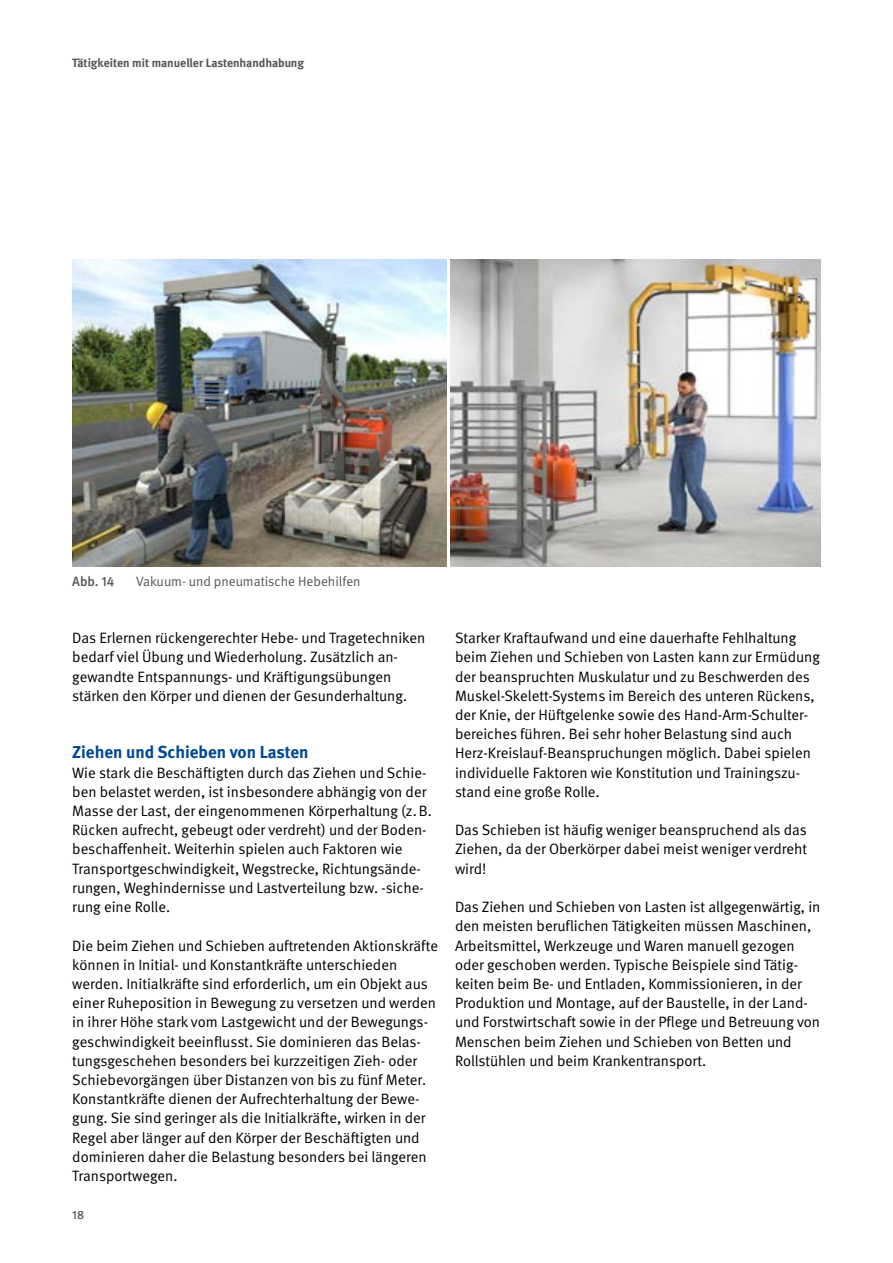
<style>
.page{position:relative;width:893px;height:1263px;background:#fff}
.page>*{position:absolute;margin:0;border:0;box-sizing:border-box;transform-origin:0 0}
.t1{font:700 17.25px "DGUV Meta";color:#004893}
.t2{font:15px/19.2px "DGUV Meta";color:#000}
.t3{font:13.5px "DGUV Meta";color:#565655}
.t4{font:500 13.5px "DGUV Meta";color:#565655}
.t5{font:700 12px "DGUV Meta";color:#565655}
.t6{font:500 12px "DGUV Meta";color:#565655}
</style>
<div class="page">
<img style="left:72px;top:259px;width:374px;height:307px">
<img style="left:451px;top:259px;width:370px;height:307px">
<p class="t5" style="left:72px;top:56px;width:233px">Tätigkeiten mit manueller Lastenhandhabung</p>
<p class="t4" style="left:72px;top:573px;width:43px">Abb. 14</p>
<p class="t3" style="left:136px;top:573px;width:226px">Vakuum- und pneumatische Hebehilfen</p>
<p class="t2" style="left:72px;top:629px;width:355px">Das Erlernen rückengerechter Hebe- und Tragetechniken bedarf viel Übung und Wiederholung. Zusätzlich an&shy;gewandte Entspannungs- und Kräftigungsübungen stärken den Körper und dienen der Gesunderhaltung.</p>
<p class="t1" style="left:72px;top:742px;width:238px">Ziehen und Schieben von Lasten</p>
<p class="t2" style="left:72px;top:763px;width:361px">Wie stark die Beschäftigten durch das Ziehen und Schie&shy;ben belastet werden, ist insbesondere abhängig von der Masse der Last, der eingenommenen Körperhaltung (z.B.<br>Rücken aufrecht, gebeugt oder verdreht) und der Boden&shy;beschaffenheit. Weiterhin spielen auch Faktoren wie Transportgeschwindigkeit, Wegstrecke, Richtungsände&shy;rungen, Weghindernisse und Lastverteilung bzw. -siche&shy;rung eine Rolle.</p>
<p class="t2" style="left:72px;top:936px;width:367px">Die beim Ziehen und Schieben auftretenden Aktionskräfte können in Initial- und Konstantkräfte unterschieden werden. Initialkräfte sind erforderlich, um ein Objekt aus einer Ruheposition in Bewegung zu versetzen und werden in ihrer Höhe stark vom Lastgewicht und der Bewegungs&shy;geschwindigkeit beeinflusst. Sie dominieren das Belas&shy;tungsgeschehen besonders bei kurzzeitigen Zieh- oder Schiebevorgängen über Distanzen von bis zu fünf Meter.<br>Konstantkräfte dienen der Aufrechterhaltung der Bewe&shy;gung. Sie sind geringer als die Initialkräfte, wirken in der Regel aber länger auf den Körper der Beschäftigten und dominieren daher die Belastung besonders bei längeren Transportwegen.</p>
<p class="t6" style="left:72px;top:1208px;width:13px">18</p>
<p class="t2" style="left:455px;top:629px;width:367px">Starker Kraftaufwand und eine dauerhafte Fehlhaltung beim Ziehen und Schieben von Lasten kann zur Ermüdung der beanspruchten Muskulatur und zu Beschwerden des Muskel-Skelett-Systems im Bereich des unteren Rückens, der Knie, der Hüftgelenke sowie des Hand-Arm-Schulter&shy;bereiches führen. Bei sehr hoher Belastung sind auch Herz-Kreislauf-Beanspruchungen möglich. Dabei spielen individuelle Faktoren wie Konstitution und Trainingszu&shy;stand eine große Rolle.</p>
<p class="t2" style="left:455px;top:821px;width:354px;text-align:justify">Das Schieben ist häufig weniger beanspruchend als das Ziehen, da der Oberkörper dabei meist weniger verdreht wird!</p>
<p class="t2" style="left:455px;top:898px;width:367px">Das Ziehen und Schieben von Lasten ist allgegenwärtig, in den meisten beruflichen Tätigkeiten müssen Maschinen, Arbeitsmittel, Werkzeuge und Waren manuell gezogen oder geschoben werden. Typische Beispiele sind Tätig&shy;keiten beim Be- und Entladen, Kommissionieren, in der Produktion und Montage, auf der Baustelle, in der Land&shy;und Forstwirtschaft sowie in der Pflege und Betreuung von Menschen beim Ziehen und Schieben von Betten und Rollstühlen und beim Krankentransport.</p>
</div>
